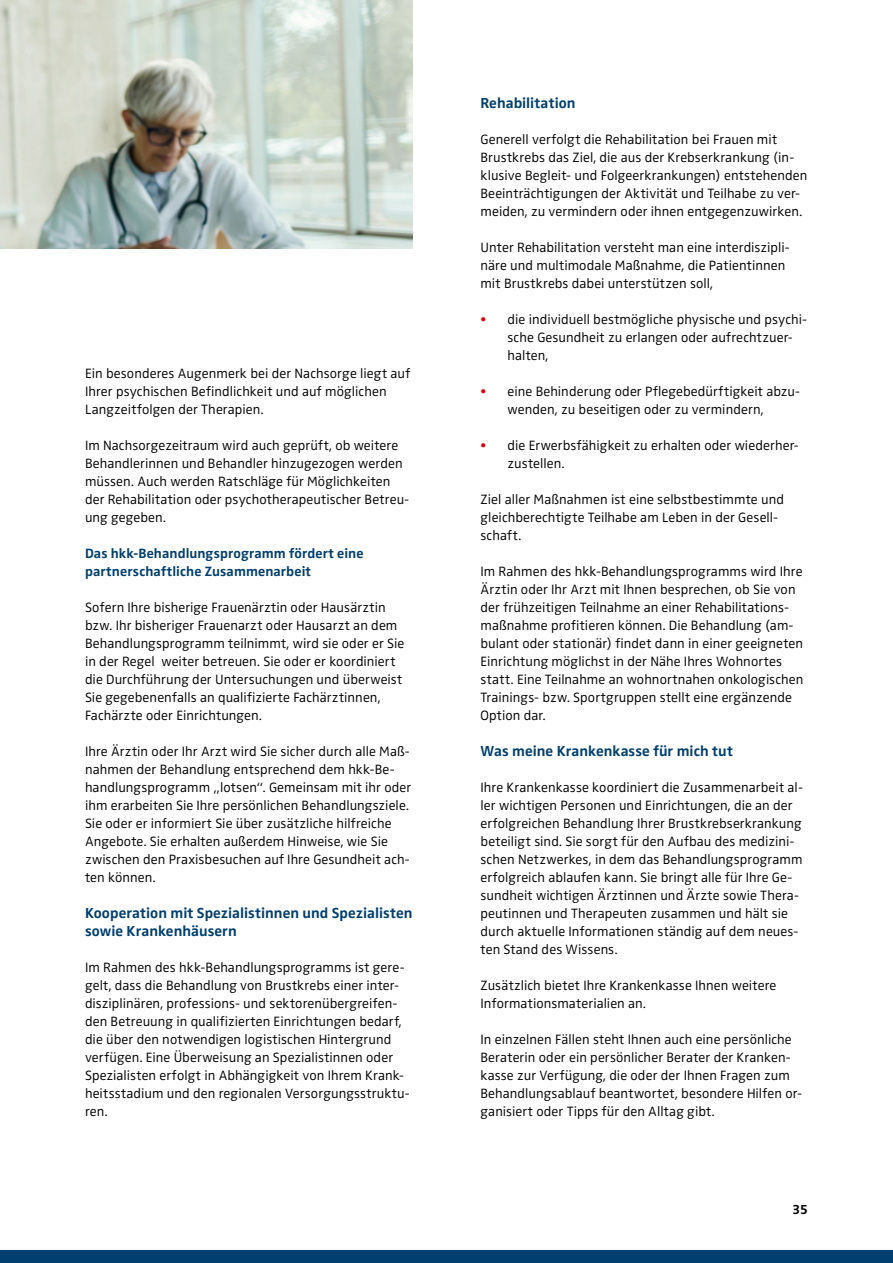
<style>
.page{position:relative;width:893px;height:1263px;background:#fff}
.page>*{position:absolute;margin:0;border:0;box-sizing:border-box;transform-origin:0 0}
.t1{font:700 15px/18px "Zwo Pro";color:#003f6f}
.t2{font:300 13.95px/18px "Zwo Pro";letter-spacing:.005em;color:#000}
.t3{font:700 13.95px/18px "Zwo Pro";letter-spacing:.01em;color:#003f6f}
.t4{font:700 13.5px "Zwo Pro";color:#000}
.s1{color:#da020e}
</style>
<div class="page">
<img style="left:0;top:0;width:412px;height:249px">
<div style="left:0;top:1250px;width:893px;height:13px;background:#003f6f"></div>
<p class="t2" style="left:85px;top:363px;width:327px">Ein besonderes Augenmerk bei der Nachsorge liegt auf<br>Ihrer psychischen Befindlichkeit und auf möglichen<br>Langzeitfolgen der Therapien.</p>
<p class="t2" style="left:85px;top:435px;width:326px">Im Nachsorgezeitraum wird auch geprüft, ob weitere Behandlerinnen und Behandler hinzugezogen werden müssen. Auch werden Ratschläge für Möglichkeiten der Rehabilitation oder psychotherapeutischer Betreu&shy;ung gegeben.</p>
<p class="t3" style="left:85px;top:543px;width:280px">Das hkk-Behandlungsprogramm fördert eine partnerschaftliche Zusammenarbeit</p>
<p class="t2" style="left:85px;top:597px;width:321px">Sofern Ihre bisherige Frauenärztin oder Hausärztin bzw. Ihr bisheriger Frauenarzt oder Hausarzt an dem Behandlungsprogramm teilnimmt, wird sie oder er Sie in der Regel weiter betreuen. Sie oder er koordiniert die Durchführung der Untersuchungen und überweist Sie gegebenenfalls an qualifizierte Fachärztinnen, Fachärzte oder Einrichtungen.</p>
<p class="t2" style="left:85px;top:741px;width:328px">Ihre Ärztin oder Ihr Arzt wird Sie sicher durch alle Maß&shy;nahmen der Behandlung entsprechend dem hkk-Be&shy;handlungsprogramm „lotsen“. Gemeinsam mit ihr oder ihm erarbeiten Sie Ihre persönlichen Behandlungsziele.<br>Sie oder er informiert Sie über zusätzliche hilfreiche Angebote. Sie erhalten außerdem Hinweise, wie Sie zwischen den Praxisbesuchen auf Ihre Gesundheit ach&shy;ten können.</p>
<p class="t1" style="left:85px;top:903px;width:329px">Kooperation mit Spezialistinnen und Spezialisten sowie Krankenhäusern</p>
<p class="t2" style="left:85px;top:957px;width:326px">Im Rahmen des hkk-Behandlungsprogramms ist gere&shy;gelt, dass die Behandlung von Brustkrebs einer inter&shy;disziplinären, professions- und sektorenübergreifen&shy;den Betreuung in qualifizierten Einrichtungen bedarf, die über den notwendigen logistischen Hintergrund verfügen. Eine Überweisung an Spezialistinnen oder Spezialisten erfolgt in Abhängigkeit von Ihrem Krank&shy;heitsstadium und den regionalen Versorgungsstruktu&shy;ren.</p>
<p class="t1" style="left:480px;top:93px;width:97px">Rehabilitation</p>
<p class="t2" style="left:480px;top:129px;width:328px">Generell verfolgt die Rehabilitation bei Frauen mit Brustkrebs das Ziel, die aus der Krebserkrankung (in&shy;klusive Begleit- und Folgeerkrankungen) entstehenden Beeinträchtigungen der Aktivität und Teilhabe zu ver&shy;meiden, zu vermindern oder ihnen entgegenzuwirken.</p>
<p class="t2" style="left:480px;top:237px;width:311px">Unter Rehabilitation versteht man eine interdiszipli&shy;näre und multimodale Maßnahme, die Patientinnen mit Brustkrebs dabei unterstützen soll,</p>
<p class="t2" style="left:507px;top:309px;width:301px;text-indent:-27px"><span class="s1">•</span> die individuell bestmögliche physische und psychi&shy;sche Gesundheit zu erlangen oder aufrechtzuer&shy;halten,</p>
<p class="t2" style="left:507px;top:381px;width:294px;text-indent:-27px"><span class="s1">•</span> eine Behinderung oder Pflegebedürftigkeit abzu&shy;wenden, zu beseitigen oder zu vermindern,</p>
<p class="t2" style="left:507px;top:435px;width:293px;text-indent:-27px"><span class="s1">•</span> die Erwerbsfähigkeit zu erhalten oder wiederher&shy;zustellen.</p>
<p class="t2" style="left:480px;top:489px;width:305px">Ziel aller Maßnahmen ist eine selbstbestimmte und gleichberechtigte Teilhabe am Leben in der Gesell&shy;schaft.</p>
<p class="t2" style="left:480px;top:561px;width:324px">Im Rahmen des hkk-Behandlungsprogramms wird Ihre Ärztin oder Ihr Arzt mit Ihnen besprechen, ob Sie von der frühzeitigen Teilnahme an einer Rehabilitations&shy;maßnahme profitieren können. Die Behandlung (am&shy;bulant oder stationär) findet dann in einer geeigneten Einrichtung möglichst in der Nähe Ihres Wohnortes statt. Eine Teilnahme an wohnortnahen onkologischen Trainings- bzw. Sportgruppen stellt eine ergänzende Option dar.</p>
<p class="t1" style="left:480px;top:741px;width:254px">Was meine Krankenkasse für mich tut</p>
<p class="t2" style="left:480px;top:777px;width:324px">Ihre Krankenkasse koordiniert die Zusammenarbeit al&shy;ler wichtigen Personen und Einrichtungen, die an der erfolgreichen Behandlung Ihrer Brustkrebserkrankung beteiligt sind. Sie sorgt für den Aufbau des medizini&shy;schen Netzwerkes, in dem das Behandlungsprogramm erfolgreich ablaufen kann. Sie bringt alle für Ihre Ge&shy;sundheit wichtigen Ärztinnen und Ärzte sowie Thera&shy;peutinnen und Therapeuten zusammen und hält sie durch aktuelle Informationen ständig auf dem neues&shy;ten Stand des Wissens.</p>
<p class="t2" style="left:480px;top:975px;width:297px">Zusätzlich bietet Ihre Krankenkasse Ihnen weitere<br>Informationsmaterialien an.</p>
<p class="t2" style="left:480px;top:1029px;width:323px">In einzelnen Fällen steht Ihnen auch eine persönliche Beraterin oder ein persönlicher Berater der Kranken&shy;kasse zur Verfügung, die oder der Ihnen Fragen zum Behandlungsablauf beantwortet, besondere Hilfen or&shy;ganisiert oder Tipps für den Alltag gibt.</p>
<p class="t4" style="left:792px;top:1199px;width:17px">35</p>
</div>
